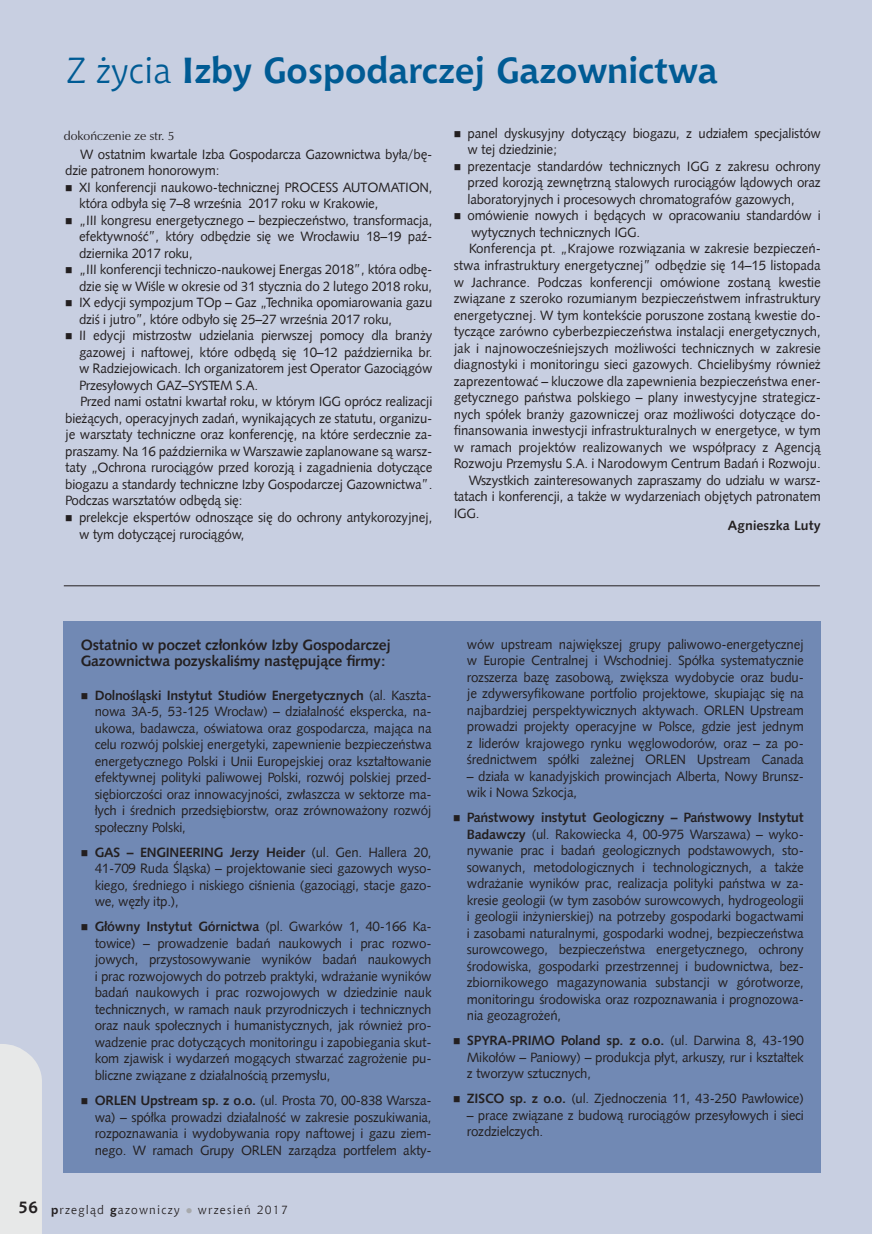
<style>
.page{position:relative;width:872px;height:1234px;background:#fff}
.page>*{position:absolute;margin:0;border:0;box-sizing:border-box;transform-origin:0 0}
.t1{font:700 36px "Chianti EU";color:#005b94}
.t2{font:700 15px/16.5px "Humanst 531 EU";letter-spacing:-.02em;color:#231f20}
.t3{font:13.5px/16.5px "Humanst 531 EU";letter-spacing:-.02em;color:#231f20;text-align:justify}
.t4{font:700 13.5px "Humanst 531 EU";color:#231f20}
.t5{font:12.75px "Zapf Humnst PL";color:#231f20}
.t6{font:12px "Chianti EU";letter-spacing:.1em;color:#231f20}
.s1{font-weight:400}
.s2{font-weight:700}
.s3{font-weight:700;font-size:16.5px}
.s4{color:#a7a9ac}
</style>
<div class="page">
<div style="left:0;top:0;width:872px;height:1233px;background:#c8cfe1"></div>
<div style="left:0;top:1044px;width:42px;height:189px;background:#e7e8e8"></div>
<hr style="left:64px;top:585px;width:756px;height:1px;background:#231f20">
<div style="left:64px;top:621px;width:757px;height:551px;background:#7189b4"></div>
<h1 class="t1" style="left:67px;top:48px;width:652px"><span class="s1">Z</span> <span class="s1">życia</span> Izby Gospodarczej Gazownictwa</h1>
<p class="t5" style="left:64px;top:128px;width:112px">dokończenie ze str. 5</p>
<p class="t3" style="left:65px;top:146px;width:369px;text-indent:15px">W ostatnim kwartale Izba Gospodarcza Gazownictwa była/bę&shy;dzie patronem honorowym:</p>
<p class="t3" style="left:79px;top:179px;width:355px;text-indent:-14px">■ XI konferencji naukowo-technicznej PROCESS AUTOMATION, która odbyła się 7–8 września 2017 roku w Krakowie,</p>
<p class="t3" style="left:79px;top:212px;width:355px;text-indent:-14px">■ „III kongresu energetycznego – bezpieczeństwo, transformacja, efektywność”, który odbędzie się we Wrocławiu 18–19 paź&shy;dziernika 2017 roku,</p>
<p class="t3" style="left:65px;top:261px;width:369px;text-align:right">■ „III konferencji techniczo-naukowej Energas 2018”, która odbę&shy;dzie się w Wiśle w okresie od 31 stycznia do 2 lutego 2018 roku,</p>
<p class="t3" style="left:79px;top:294px;width:355px;text-indent:-14px">■ IX edycji sympozjum TOp – Gaz „Technika opomiarowania gazu dziś i jutro”, które odbyło się 25–27 września 2017 roku,</p>
<p class="t3" style="left:65px;top:327px;width:369px">■ II edycji mistrzostw udzielania pierwszej pomocy dla branży</p>
<p class="t3" style="left:79px;top:344px;width:355px">gazowej i naftowej, które odbędą się 10–12 października br.</p>
<p class="t3" style="left:79px;top:360px;width:355px">w Radziejowicach. Ich organizatorem jest Operator Gazociągów</p>
<p class="t3" style="left:79px;top:377px;width:181px">Przesyłowych GAZ–SYSTEM S.A.</p>
<p class="t3" style="left:80px;top:393px;width:354px">Przed nami ostatni kwartał roku, w którym IGG oprócz realizacji</p>
<p class="t3" style="left:65px;top:410px;width:369px">bieżących, operacyjnych zadań, wynikających ze statutu, organizu-</p>
<p class="t3" style="left:65px;top:426px;width:369px">je warsztaty techniczne oraz konferencję, na które serdecznie za-</p>
<p class="t3" style="left:65px;top:443px;width:369px">praszamy. Na 16 października w Warszawie zaplanowane są warsz-</p>
<p class="t3" style="left:65px;top:459px;width:369px">taty „Ochrona rurociągów przed korozją i zagadnienia dotyczące</p>
<p class="t3" style="left:65px;top:476px;width:369px">biogazu a standardy techniczne Izby Gospodarczej Gazownictwa”.</p>
<p class="t3" style="left:65px;top:492px;width:179px">Podczas warsztatów odbędą się:</p>
<p class="t3" style="left:79px;top:509px;width:355px;text-indent:-14px">■ prelekcje ekspertów odnoszące się do ochrony antykorozyjnej, w tym dotyczącej rurociągów,</p>
<p class="t3" style="left:467px;top:125px;width:355px;text-indent:-14px">■ panel dyskusyjny dotyczący biogazu, z udziałem specjalistów w tej dziedzinie;</p>
<p class="t3" style="left:467px;top:158px;width:355px;text-indent:-14px">■ prezentacje standardów technicznych IGG z zakresu ochrony przed korozją zewnętrzną stalowych rurociągów lądowych oraz laboratoryjnych i procesowych chromatografów gazowych,</p>
<p class="t3" style="left:454px;top:207px;width:369px">■ omówienie nowych i będących w opracowaniu standardów i</p>
<p class="t3" style="left:471px;top:224px;width:171px">wytycznych technicznych IGG.</p>
<p class="t3" style="left:469px;top:240px;width:354px">Konferencja pt. „Krajowe rozwiązania w zakresie bezpieczeń-</p>
<p class="t3" style="left:454px;top:257px;width:369px">stwa infrastruktury energetycznej” odbędzie się 14–15 listopada</p>
<p class="t3" style="left:454px;top:273px;width:369px">w Jachrance. Podczas konferencji omówione zostaną kwestie</p>
<p class="t3" style="left:454px;top:290px;width:369px">związane z szeroko rozumianym bezpieczeństwem infrastruktury</p>
<p class="t3" style="left:454px;top:306px;width:369px">energetycznej. W tym kontekście poruszone zostaną kwestie do-</p>
<p class="t3" style="left:454px;top:323px;width:369px">tyczące zarówno cyberbezpieczeństwa instalacji energetycznych,</p>
<p class="t3" style="left:454px;top:339px;width:369px">jak i najnowocześniejszych możliwości technicznych w zakresie</p>
<p class="t3" style="left:454px;top:356px;width:369px">diagnostyki i monitoringu sieci gazowych. Chcielibyśmy również</p>
<p class="t3" style="left:454px;top:372px;width:369px">zaprezentować – kluczowe dla zapewnienia bezpieczeństwa ener-</p>
<p class="t3" style="left:454px;top:389px;width:369px">getycznego państwa polskiego – plany inwestycyjne strategicz-</p>
<p class="t3" style="left:454px;top:405px;width:369px">nych spółek branży gazowniczej oraz możliwości dotyczące do-</p>
<p class="t3" style="left:454px;top:422px;width:369px">finansowania inwestycji infrastrukturalnych w energetyce, w tym</p>
<p class="t3" style="left:454px;top:438px;width:369px">w ramach projektów realizowanych we współpracy z Agencją</p>
<p class="t3" style="left:454px;top:455px;width:369px">Rozwoju Przemysłu S.A. i Narodowym Centrum Badań i Rozwoju.</p>
<p class="t3" style="left:469px;top:471px;width:354px">Wszystkich zainteresowanych zapraszamy do udziału w warsz-</p>
<p class="t3" style="left:454px;top:488px;width:369px">tatach i konferencji, a także w wydarzeniach objętych patronatem</p>
<p class="t3" style="left:454px;top:504px;width:27px">IGG.</p>
<p class="t4" style="left:728px;top:516px;width:94px">Agnieszka Luty</p>
<p class="t2" style="left:81px;top:636px;width:312px">Ostatnio w poczet członków Izby Gospodarczej<br>Gazownictwa pozyskaliśmy następujące firmy:</p>
<p class="t3" style="left:95px;top:686px;width:338px;text-indent:-14px">■ <span class="s2">Dolnośląski Instytut Studiów Energetycznych</span> (al. Kaszta&shy;nowa 3A-5, 53-125 Wrocław) – działalność ekspercka, na&shy;ukowa, badawcza, oświatowa oraz gospodarcza, mająca na celu rozwój polskiej energetyki, zapewnienie bezpieczeństwa energetycznego Polski i Unii Europejskiej oraz kształtowanie efektywnej polityki paliwowej Polski, rozwój polskiej przed&shy;siębiorczości oraz innowacyjności, zwłaszcza w sektorze ma&shy;łych i średnich przedsiębiorstw, oraz zrównoważony rozwój społeczny Polski,</p>
<p class="t3" style="left:95px;top:843px;width:338px;text-indent:-14px">■ <span class="s2">GAS – ENGINEERING Jerzy Heider</span> (ul. Gen. Hallera 20, 41-709 Ruda Śląska) – projektowanie sieci gazowych wyso&shy;kiego, średniego i niskiego ciśnienia (gazociągi, stacje gazo&shy;we, węzły itp.),</p>
<p class="t3" style="left:95px;top:918px;width:338px;text-indent:-14px">■ <span class="s2">Główny Instytut Górnictwa</span> (pl. Gwarków 1, 40-166 Ka&shy;towice) – prowadzenie badań naukowych i prac rozwo&shy;jowych, przystosowywanie wyników badań naukowych i prac rozwojowych do potrzeb praktyki, wdrażanie wyników badań naukowych i prac rozwojowych w dziedzinie nauk technicznych, w ramach nauk przyrodniczych i technicznych oraz nauk społecznych i humanistycznych, jak również pro&shy;wadzenie prac dotyczących monitoringu i zapobiegania skut&shy;kom zjawisk i wydarzeń mogących stwarzać zagrożenie pu&shy;bliczne związane z działalnością przemysłu,</p>
<p class="t3" style="left:95px;top:1091px;width:338px;text-indent:-14px">■ <span class="s2">ORLEN Upstream sp. z o.o.</span> (ul. Prosta 70, 00-838 Warsza&shy;wa) – spółka prowadzi działalność w zakresie poszukiwania, rozpoznawania i wydobywania ropy naftowej i gazu ziem&shy;nego. W ramach Grupy ORLEN zarządza portfelem akty-</p>
<p class="t6" style="left:18px;top:1201px;width:271px"><span class="s3">56</span> <span class="s2">p</span>rzegląd <span class="s2">g</span>azowniczy <span class="s4">●</span> wrzesień 2017</p>
<p class="t3" style="left:467px;top:635px;width:338px">wów upstream największej grupy paliwowo-energetycznej w Europie Centralnej i Wschodniej. Spółka systematycznie rozszerza bazę zasobową, zwiększa wydobycie oraz budu&shy;je zdywersyfikowane portfolio projektowe, skupiając się na najbardziej perspektywicznych aktywach. ORLEN Upstream prowadzi projekty operacyjne w Polsce, gdzie jest jednym z liderów krajowego rynku węglowodorów, oraz – za po&shy;średnictwem spółki zależnej ORLEN Upstream Canada</p>
<p class="t3" style="left:467px;top:767px;width:338px">– działa w kanadyjskich prowincjach Alberta, Nowy Brunsz&shy;wik i Nowa Szkocja,</p>
<p class="t3" style="left:467px;top:809px;width:338px;text-indent:-14px">■ <span class="s2">Państwowy instytut Geologiczny – Państwowy Instytut Badawczy</span> (ul. Rakowiecka 4, 00-975 Warszawa) – wyko&shy;nywanie prac i badań geologicznych podstawowych, sto&shy;sowanych, metodologicznych i technologicznych, a także wdrażanie wyników prac, realizacja polityki państwa w za&shy;kresie geologii (w tym zasobów surowcowych, hydrogeologii i geologii inżynierskiej) na potrzeby gospodarki bogactwami i zasobami naturalnymi, gospodarki wodnej, bezpieczeństwa surowcowego, bezpieczeństwa energetycznego, ochrony środowiska, gospodarki przestrzennej i budownictwa, bez&shy;zbiornikowego magazynowania substancji w górotworze, monitoringu środowiska oraz rozpoznawania i prognozowa&shy;nia geozagrożeń,</p>
<p class="t3" style="left:467px;top:1032px;width:338px;text-indent:-14px">■ <span class="s2">SPYRA-PRIMO Poland sp. z o.o.</span> (ul. Darwina 8, 43-190<br>Mikołów – Paniowy) – produkcja płyt, arkuszy, rur i kształtek z tworzyw sztucznych,</p>
<p class="t3" style="left:453px;top:1090px;width:352px">■ <span class="s2">ZISCO sp. z o.o.</span> (ul. Zjednoczenia 11, 43-250 Pawłowice)</p>
<p class="t3" style="left:467px;top:1106px;width:338px">– prace związane z budową rurociągów przesyłowych i sieci rozdzielczych.</p>
</div>
